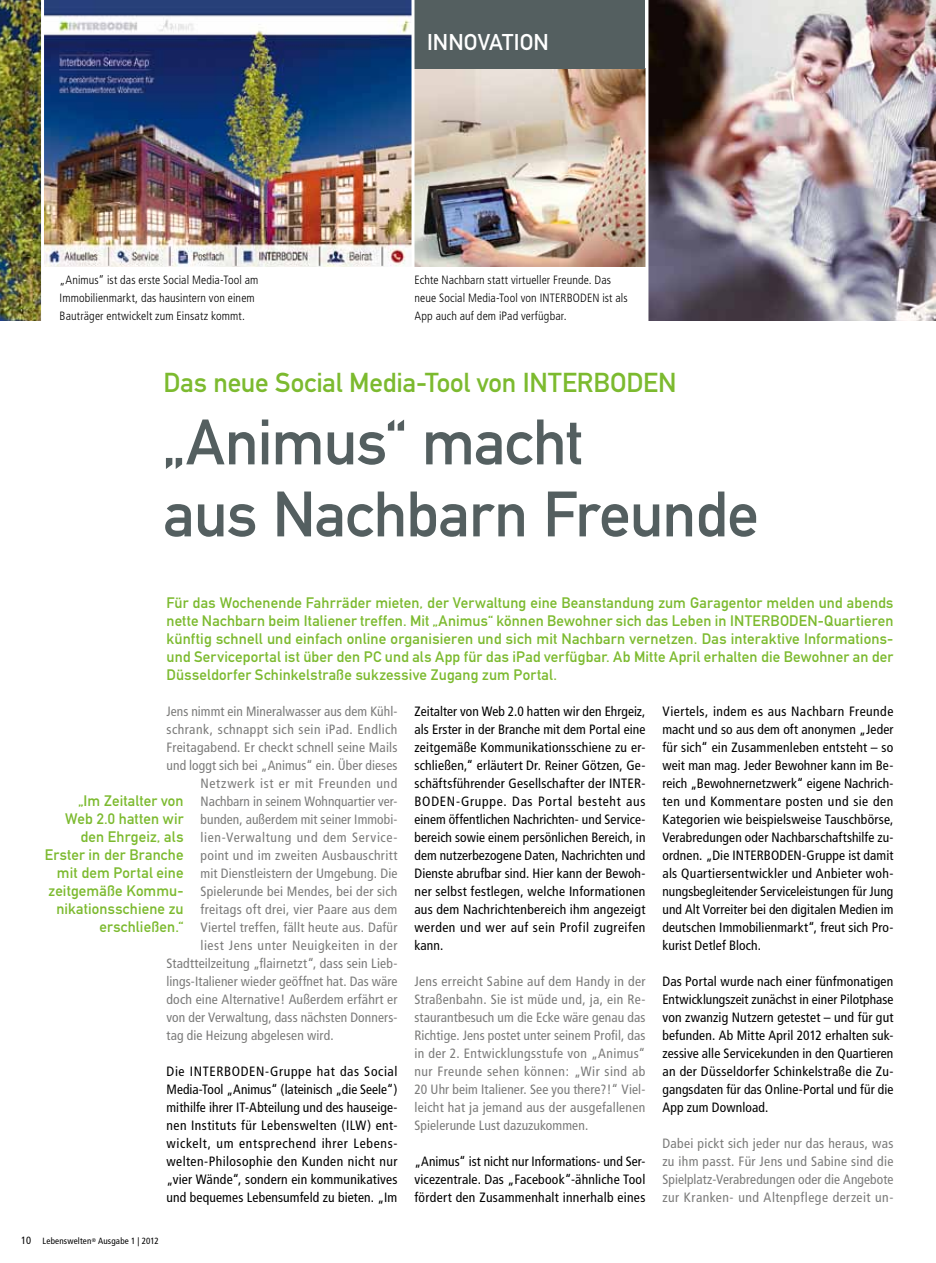
<style>
.page{position:relative;width:936px;height:1263px;background:#fff}
.page>*{position:absolute;margin:0;border:0;box-sizing:border-box;transform-origin:0 0}
.t1{font:63px/72px "DIN Mittelschrift Alternate";letter-spacing:-.015em;color:#545f60}
.t2{font:27px "DIN Mittelschrift";letter-spacing:-.005em;color:#7cba2f}
.t3{font:22.5px "DIN Mittelschrift Alternate";letter-spacing:.005em;color:#fff}
.t4{font:15px/18px "DIN Mittelschrift Alternate";letter-spacing:.005em;color:#7cba2f}
.t5{font:condensed 13.5px/18px "Frutiger";letter-spacing:.01em;color:#000;text-align:justify}
.t6{font:condensed 13.5px/18px "Frutiger";letter-spacing:.015em;color:#7b7b7a;text-align:justify}
.t7{font:condensed 13.5px "Frutiger";letter-spacing:.045em;color:#7b7b7a}
.t8{font:condensed 13.5px "Frutiger";letter-spacing:.035em;color:#7b7b7a}
.t9{font:condensed 13.5px "Frutiger";letter-spacing:.04em;color:#7b7b7a}
.t10{font:300 condensed 12px/18px "Frutiger";letter-spacing:.01em;color:#000}
.t11{font:condensed 9px "Frutiger";letter-spacing:.02em;color:#000}
.s1{font-size:10.5px}
</style>
<div class="page">
<hr style="left:43px;top:266px;width:371px;height:1px;background:#878786">
<img style="left:648px;top:0;width:287px;height:320px">
<img style="left:44px;top:0;width:367px;height:266px">
<img style="left:414px;top:68px;width:231px;height:198px">
<img style="left:0;top:0;width:41px;height:320px">
<div style="left:414px;top:0;width:231px;height:68px;background:#545f60"></div>
<hr style="left:41px;top:0;width:3px;height:338px;background:#fff">
<hr style="left:411px;top:0;width:3px;height:338px;background:#fff">
<p class="t10" style="left:60px;top:271px;width:200px">„Animus“ ist das erste Social Media-Tool am<br>Immobilienmarkt, das hausintern von einem<br>Bauträger entwickelt zum Einsatz kommt.</p>
<h3 class="t3" style="left:427px;top:29px;width:123px">Innovation</h3>
<p class="t10" style="left:414px;top:271px;width:215px">Echte Nachbarn statt virtueller Freunde. Das neue Social Media-Tool von INTERBODEN ist als<br>App auch auf dem iPad verfügbar.</p>
<h2 class="t2" style="left:163px;top:367px;width:514px">Das neue Social Media-Tool von INTERBODEN</h2>
<h1 class="t1" style="left:163px;top:406px;width:596px">„Animus“ macht<br>aus Nachbarn Freunde</h1>
<p class="t4" style="left:166px;top:594px;width:728px">Für das Wochenende Fahrräder mieten, der Verwaltung eine Beanstandung zum Garagentor melden und abends nette Nachbarn beim Italiener treffen. Mit „Animus“ können Bewohner sich das Leben in INTERBODEN</p>
<p class="t4" style="left:166px;top:612px;width:728px;text-align:justify;text-indent:651px">-Quartieren künftig schnell und einfach online organisieren und sich mit Nachbarn vernetzen. Das interaktive Informations&shy;und Serviceportal ist über den PC und als App für das iPad verfügbar. Ab Mitte April erhalten die Bewohner an der Düsseldorfer Schinkelstraße sukzessive Zugang zum Portal.</p>
<p class="t6" style="left:166px;top:703px;width:232px">Jens nimmt ein Mineralwasser aus dem Kühl-</p>
<p class="t8" style="left:166px;top:722px;width:232px">schrank, schnappt sich sein iPad. Endlich</p>
<p class="t6" style="left:166px;top:739px;width:232px">Freitagabend. Er checkt schnell seine Mails</p>
<p class="t6" style="left:166px;top:757px;width:232px">und loggt sich bei „Animus“ ein. Über dieses</p>
<p class="t7" style="left:200px;top:776px;width:198px">Netzwerk ist er mit Freunden und</p>
<p class="t6" style="left:200px;top:793px;width:198px">Nachbarn in seinem Wohnquartier ver-</p>
<p class="t6" style="left:200px;top:811px;width:198px">bunden, außerdem mit seiner Immobi-</p>
<p class="t7" style="left:200px;top:830px;width:198px">lien-Verwaltung und dem Service-</p>
<p class="t6" style="left:200px;top:847px;width:198px">point und im zweiten Ausbauschritt</p>
<p class="t6" style="left:200px;top:865px;width:198px">mit Dienstleistern der Umgebung. Die</p>
<p class="t6" style="left:200px;top:883px;width:198px">Spielerunde bei Mendes, bei der sich</p>
<p class="t6" style="left:200px;top:901px;width:198px">freitags oft drei, vier Paare aus dem</p>
<p class="t6" style="left:200px;top:919px;width:198px">Viertel treffen, fällt heute aus. Dafür</p>
<p class="t9" style="left:200px;top:938px;width:198px">liest Jens unter Neuigkeiten in der</p>
<p class="t6" style="left:166px;top:955px;width:232px">Stadtteilzeitung „flairnetzt“, dass sein Lieb-</p>
<p class="t6" style="left:166px;top:973px;width:232px">lings-Italiener wieder geöffnet hat. Das wäre</p>
<p class="t6" style="left:166px;top:991px;width:232px">doch eine Alternative! Außerdem erfährt er</p>
<p class="t6" style="left:166px;top:1009px;width:232px">von der Verwaltung, dass nächsten Donners-</p>
<p class="t6" style="left:166px;top:1027px;width:168px">tag die Heizung abgelesen wird.</p>
<p class="t5" style="left:166px;top:1063px;width:232px">Die INTERBODEN-Gruppe hat das Social Media-Tool „Animus“ (lateinisch „die Seele“) mithilfe ihrer IT-Abteilung und des hauseige&shy;nen Instituts für Lebenswelten (ILW) ent&shy;wickelt, um entsprechend ihrer Lebens&shy;welten-Philosophie den Kunden nicht nur „vier Wände“, sondern ein kommunikatives und bequemes Lebensumfeld zu bieten. „Im</p>
<p class="t4" style="left:45px;top:792px;width:140px;text-align:right">„Im Zeitalter von<br>Web 2.0 hatten wir den Ehrgeiz, als<br>Erster in der Branche mit dem Portal eine zeitgemäße Kommu&shy;nikationsschiene zu erschließen.“</p>
<p class="t11" style="left:21px;top:1236px;width:139px"><span class="s1">10</span> Lebenswelten<sup>®</sup> Ausgabe 1 | 2012</p>
<p class="t5" style="left:414px;top:703px;width:232px">Zeitalter von Web 2.0 hatten wir den Ehrgeiz, als Erster in der Branche mit dem Portal eine zeitgemäße Kommunikationsschiene zu er&shy;schließen,“ erläutert Dr. Reiner Götzen, Ge&shy;schäftsführender Gesellschafter der INTER-BODEN-Gruppe. Das Portal besteht aus einem öffentlichen Nachrichten- und Service&shy;bereich sowie einem persönlichen Bereich, in dem nutzerbezogene Daten, Nachrichten und Dienste abrufbar sind. Hier kann der Bewoh&shy;ner selbst festlegen, welche Informationen aus dem Nachrichtenbereich ihm angezeigt werden und wer auf sein Profil zugreifen kann.</p>
<p class="t6" style="left:414px;top:973px;width:232px">Jens erreicht Sabine auf dem Handy in der Straßenbahn. Sie ist müde und, ja, ein Re&shy;staurantbesuch um die Ecke wäre genau das Richtige. Jens postet unter seinem Profil, das in der 2. Entwicklungsstufe von „Animus“ nur Freunde sehen können: „Wir sind ab 20 Uhr beim Italiener. See you there?!“ Viel&shy;leicht hat ja jemand aus der ausgefallenen Spielerunde Lust dazuzukommen.</p>
<p class="t5" style="left:414px;top:1153px;width:232px">„Animus“ ist nicht nur Informations- und Ser&shy;vicezentrale. Das „Facebook“-ähnliche Tool fördert den Zusammenhalt innerhalb eines</p>
<p class="t5" style="left:662px;top:703px;width:232px">Viertels, indem es aus Nachbarn Freunde macht und so aus dem oft anonymen „Jeder für sich“ ein Zusammenleben entsteht – so weit man mag. Jeder Bewohner kann im Be&shy;reich „Bewohnernetzwerk“ eigene Nachrich&shy;ten und Kommentare posten und sie den Kategorien wie beispielsweise Tauschbörse, Verabredungen oder Nachbarschaftshilfe zu&shy;ordnen. „Die INTERBODEN-Gruppe ist damit als Quartiersentwickler und Anbieter woh&shy;nungsbegleitender Serviceleistungen für Jung und Alt Vorreiter bei den digitalen Medien im deutschen Immobilienmarkt“, freut sich Pro&shy;kurist Detlef Bloch.</p>
<p class="t5" style="left:662px;top:973px;width:232px">Das Portal wurde nach einer fünfmonatigen Entwicklungszeit zunächst in einer Pilotphase von zwanzig Nutzern getestet – und für gut befunden. Ab Mitte April 2012 erhalten suk&shy;zessive alle Servicekunden in den Quartieren an der Düsseldorfer Schinkelstraße die Zu&shy;gangsdaten für das Online-Portal und für die App zum Download.</p>
<p class="t6" style="left:662px;top:1135px;width:232px">Dabei pickt sich jeder nur das heraus, was zu ihm passt. Für Jens und Sabine sind die Spielplatz-Verabredungen oder die Angebote zur Kranken- und Altenpflege derzeit un-</p>
</div>
